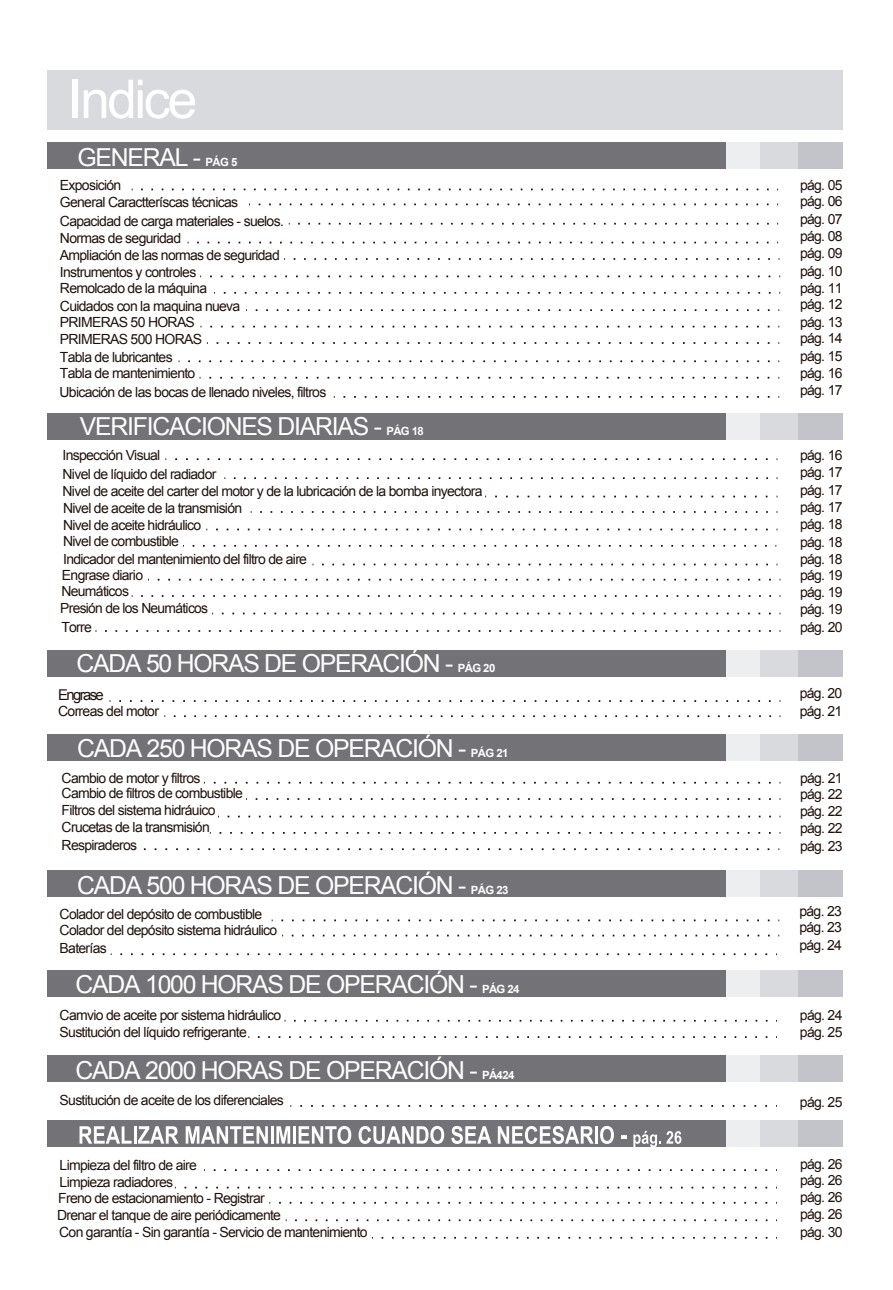
<style>
.page{position:relative;width:893px;height:1290px;background:#fff}
.page>*{position:absolute;margin:0;border:0;box-sizing:border-box;transform-origin:0 0}
.t1{font:53.55px "Arial";letter-spacing:-.05em;color:#fff}
.t2{font:24.85px "Arial";letter-spacing:-.05em;color:#fff}
.t3{font:14.88px "Arial";letter-spacing:-.11em;color:#1d120b}
.t4{font:14px/16.8px "Arial";letter-spacing:-.05em;color:#1e120d}
.s1{font-weight:700;font-size:11.38px}
</style>
<div class="page">
<div style="left:47px;top:1120px;width:796px;height:26px;background:#727277"></div>
<div style="left:726px;top:1120px;width:34px;height:26px;background:#edeef0"></div>
<div style="left:760px;top:1120px;width:39px;height:26px;background:#d8dadd"></div>
<div style="left:799px;top:1120px;width:44px;height:26px;background:#c3c4c9"></div>
<svg style="left:80px;top:1126px;width:99px;height:17px"></svg>
<svg style="left:186px;top:1126px;width:82px;height:17px"></svg>
<hr style="left:271px;top:1126px;width:3px;height:17px;background:#fff">
<svg style="left:276px;top:1126px;width:14px;height:17px"></svg>
<hr style="left:293px;top:1126px;width:3px;height:17px;background:#fff">
<svg style="left:299px;top:1126px;width:52px;height:18px"></svg>
<svg style="left:359px;top:1126px;width:85px;height:18px"></svg>
<svg style="left:451px;top:1126px;width:40px;height:18px"></svg>
<svg style="left:498px;top:1126px;width:96px;height:18px"></svg>
<hr style="left:595px;top:1126px;width:3px;height:17px;background:#fff">
<svg style="left:600px;top:1126px;width:14px;height:18px"></svg>
<svg style="left:621px;top:1135px;width:5px;height:4px"></svg>
<svg style="left:633px;top:1131px;width:48px;height:16px"></svg>
<div style="left:47px;top:1055px;width:796px;height:26px;background:#727277"></div>
<div style="left:726px;top:1055px;width:34px;height:26px;background:#edeef0"></div>
<div style="left:760px;top:1055px;width:39px;height:26px;background:#d8dadd"></div>
<div style="left:799px;top:1055px;width:44px;height:26px;background:#c3c4c9"></div>
<div style="left:47px;top:970px;width:796px;height:26px;background:#727277"></div>
<div style="left:726px;top:970px;width:34px;height:26px;background:#edeef0"></div>
<div style="left:760px;top:970px;width:39px;height:26px;background:#d8dadd"></div>
<div style="left:799px;top:970px;width:44px;height:26px;background:#c3c4c9"></div>
<div style="left:47px;top:870px;width:796px;height:26px;background:#727277"></div>
<div style="left:726px;top:870px;width:34px;height:26px;background:#edeef0"></div>
<div style="left:760px;top:870px;width:39px;height:26px;background:#d8dadd"></div>
<div style="left:799px;top:870px;width:44px;height:26px;background:#c3c4c9"></div>
<div style="left:47px;top:734px;width:796px;height:26px;background:#727277"></div>
<div style="left:726px;top:734px;width:34px;height:26px;background:#edeef0"></div>
<div style="left:760px;top:734px;width:38px;height:26px;background:#d8dadd"></div>
<div style="left:798px;top:734px;width:45px;height:26px;background:#c3c4c9"></div>
<div style="left:47px;top:650px;width:796px;height:26px;background:#727277"></div>
<div style="left:726px;top:650px;width:34px;height:26px;background:#edeef0"></div>
<div style="left:760px;top:650px;width:39px;height:26px;background:#d8dadd"></div>
<div style="left:799px;top:650px;width:44px;height:26px;background:#c3c4c9"></div>
<div style="left:47px;top:413px;width:796px;height:26px;background:#727277"></div>
<div style="left:726px;top:413px;width:34px;height:26px;background:#edeef0"></div>
<div style="left:760px;top:413px;width:39px;height:26px;background:#d8dadd"></div>
<div style="left:799px;top:413px;width:44px;height:26px;background:#c3c4c9"></div>
<div style="left:47px;top:143px;width:796px;height:26px;background:#727277"></div>
<div style="left:726px;top:143px;width:34px;height:26px;background:#edeef0"></div>
<div style="left:760px;top:143px;width:39px;height:26px;background:#d8dadd"></div>
<div style="left:799px;top:143px;width:44px;height:26px;background:#c3c4c9"></div>
<div style="left:47px;top:70px;width:796px;height:59px;background:#d8dadd"></div>
<svg style="left:141px;top:189px;width:628px;height:1px"></svg>
<svg style="left:259px;top:203px;width:519px;height:2px"></svg>
<svg style="left:298px;top:223px;width:480px;height:2px"></svg>
<svg style="left:197px;top:242px;width:572px;height:1px"></svg>
<svg style="left:294px;top:258px;width:486px;height:2px"></svg>
<svg style="left:210px;top:275px;width:561px;height:2px"></svg>
<svg style="left:224px;top:292px;width:556px;height:2px"></svg>
<svg style="left:256px;top:309px;width:523px;height:2px"></svg>
<svg style="left:210px;top:326px;width:560px;height:1px"></svg>
<svg style="left:217px;top:342px;width:562px;height:2px"></svg>
<svg style="left:188px;top:360px;width:582px;height:2px"></svg>
<svg style="left:209px;top:377px;width:561px;height:2px"></svg>
<svg style="left:343px;top:396px;width:436px;height:2px"></svg>
<svg style="left:175px;top:458px;width:593px;height:2px"></svg>
<svg style="left:234px;top:477px;width:544px;height:2px"></svg>
<svg style="left:216px;top:529px;width:562px;height:1px"></svg>
<svg style="left:193px;top:545px;width:574px;height:2px"></svg>
<svg style="left:260px;top:511px;width:518px;height:2px"></svg>
<svg style="left:322px;top:564px;width:456px;height:1px"></svg>
<svg style="left:158px;top:579px;width:613px;height:1px"></svg>
<svg style="left:141px;top:595px;width:631px;height:2px"></svg>
<svg style="left:222px;top:613px;width:558px;height:1px"></svg>
<svg style="left:105px;top:630px;width:666px;height:2px"></svg>
<svg style="left:119px;top:700px;width:652px;height:2px"></svg>
<svg style="left:174px;top:715px;width:598px;height:2px"></svg>
<svg style="left:214px;top:782px;width:557px;height:1px"></svg>
<svg style="left:256px;top:798px;width:524px;height:2px"></svg>
<svg style="left:228px;top:816px;width:543px;height:1px"></svg>
<svg style="left:220px;top:832px;width:551px;height:2px"></svg>
<svg style="left:144px;top:848px;width:626px;height:2px"></svg>
<svg style="left:281px;top:919px;width:498px;height:2px"></svg>
<svg style="left:292px;top:935px;width:487px;height:1px"></svg>
<svg style="left:120px;top:953px;width:648px;height:2px"></svg>
<svg style="left:294px;top:1020px;width:483px;height:1px"></svg>
<svg style="left:258px;top:1036px;width:519px;height:2px"></svg>
<svg style="left:300px;top:1105px;width:477px;height:2px"></svg>
<svg style="left:214px;top:1169px;width:563px;height:2px"></svg>
<svg style="left:185px;top:1187px;width:583px;height:1px"></svg>
<svg style="left:279px;top:1202px;width:498px;height:1px"></svg>
<svg style="left:295px;top:1219px;width:482px;height:2px"></svg>
<svg style="left:382px;top:1237px;width:395px;height:1px"></svg>
<svg style="left:495px;top:496px;width:283px;height:1px"></svg>
<h1 class="t1" style="left:68px;top:64px;width:131px">Indice</h1>
<h2 class="t2" style="left:78px;top:141px;width:161px">GENERAL - <span class="s1">PÁG 5</span></h2>
<p class="t4" style="left:60px;top:177px;width:180px">Exposición<br>General Caractteríscas técnicas</p>
<p class="t4" style="left:60px;top:212px;width:225px;line-height:17.5px">Capacidad de carga materiales - suelos.<br>Normas de seguridad</p>
<p class="t4" style="left:60px;top:279px;width:182px;line-height:17.8px">Remolcado de la máquina<br>Cuidados con la maquina nueva</p>
<p class="t4" style="left:60px;top:314px;width:144px">PRIMERAS 50 HORAS<br>PRIMERAS 500 HORAS</p>
<p class="t4" style="left:60px;top:349px;width:137px;line-height:16.3px">Tabla de lubricantes<br>Tabla de mantenimiento</p>
<p class="t4" style="left:60px;top:384px;width:268px">Ubicación de las bocas de llenado niveles, filtros</p>
<p class="t4" style="left:60px;top:246px;width:221px">Ampliación de las normas de seguridad<br>Instrumentos y controles</p>
<h2 class="t2" style="left:80px;top:410px;width:345px">VERIFICACIONES DIARIAS - <span class="s1">PÁG 18</span></h2>
<p class="t4" style="left:63px;top:445px;width:155px;line-height:19.2px">Inspección Visual<br>Nivel de líquido del radiador</p>
<p class="t4" style="left:61px;top:483px;width:423px">Nivel de aceite del carter del motor y de la lubricación de la bomba inyectora Nivel de aceite de la transmisión<br>Nivel de aceite hidráulico<br>Nivel de combustible<br>Indicador del mantenimiento del filtro de aire<br>Engrase diario<br>Neumáticos</p>
<p class="t4" style="left:61px;top:619px;width:32px">Torre</p>
<p class="t4" style="left:60px;top:600px;width:149px">Presión de los Neumáticos</p>
<h2 class="t2" style="left:76px;top:647px;width:420px">CADA 50 HORAS DE OPERACIÓN - <span class="s1">PÁG 20</span></h2>
<p class="t3" style="left:58px;top:685px;width:47px">Engrase</p>
<p class="t4" style="left:58px;top:703px;width:102px">Correas del motor</p>
<h2 class="t2" style="left:77px;top:732px;width:433px">CADA 250 HORAS DE OPERACIÓN - <span class="s1">PÁG 21</span></h2>
<p class="t4" style="left:62px;top:771px;width:183px;line-height:15px">Cambio de motor y filtros<br>Cambio de filtros de combustible</p>
<p class="t4" style="left:62px;top:802px;width:155px;line-height:17.3px">Filtros del sistema hidráuico<br>Crucetas de la transmisión<br>Respiraderos</p>
<h2 class="t2" style="left:77px;top:868px;width:433px">CADA 500 HORAS DE OPERACIÓN - <span class="s1">PÁG 23</span></h2>
<p class="t4" style="left:60px;top:906px;width:219px;line-height:15.9px">Colador del depósito de combustible<br>Colador del depósito sistema hidráulico</p>
<p class="t4" style="left:60px;top:940px;width:49px">Baterías</p>
<h2 class="t2" style="left:76px;top:968px;width:445px">CADA 1000 HORAS DE OPERACIÓN - <span class="s1">PÁG 24</span></h2>
<p class="t4" style="left:60px;top:1006px;width:223px">Camvio de aceite por sistema hidráulico<br>Sustitución del líquido refrigerante</p>
<h2 class="t2" style="left:76px;top:1054px;width:440px">CADA 2000 HORAS DE OPERACIÓN - <span class="s1">PÁ424</span></h2>
<p class="t4" style="left:60px;top:1092px;width:226px">Sustitución de aceite de los diferenciales</p>
<p class="t4" style="left:57px;top:1156px;width:312px">Limpieza del filtro de aire<br>Limpieza radiadores<br>Freno de estacionamiento - Registrar<br>Drenar el tanque de aire periódicamente<br>Con garantía - Sin garantía - Servicio de mantenimiento</p>
<p class="t4" style="left:800px;top:177px;width:44px">pág. 05 pág. 06</p>
<p class="t4" style="left:800px;top:211px;width:44px;text-align:justify">pág. 07 pág. 08 pág. 09 pág. 10 pág. 11</p>
<p class="t4" style="left:800px;top:296px;width:44px;text-align:justify">pág. 12 pág. 13 pág. 14</p>
<p class="t4" style="left:800px;top:348px;width:44px;text-align:justify">pág. 15 pág. 16 pág. 17</p>
<p class="t4" style="left:800px;top:447px;width:44px">pág. 16 pág. 17</p>
<p class="t4" style="left:800px;top:482px;width:44px;text-align:justify">pág. 17 pág. 17 pág. 18 pág. 18 pág. 18</p>
<p class="t4" style="left:800px;top:567px;width:44px;text-align:justify">pág. 19 pág. 19 pág. 19</p>
<p class="t4" style="left:800px;top:619px;width:44px">pág. 20</p>
<p class="t4" style="left:800px;top:684px;width:44px;line-height:18px">pág. 20 pág. 21</p>
<p class="t4" style="left:800px;top:770px;width:44px;line-height:16.1px">pág. 21 pág. 22</p>
<p class="t4" style="left:800px;top:803px;width:44px">pág. 22 pág. 22</p>
<p class="t4" style="left:800px;top:838px;width:44px">pág. 23</p>
<p class="t4" style="left:799px;top:903px;width:44px;line-height:16.1px">pág. 23 pág. 23</p>
<p class="t4" style="left:799px;top:936px;width:44px">pág. 24</p>
<p class="t4" style="left:800px;top:1006px;width:44px;line-height:17.3px">pág. 24 pág. 25</p>
<p class="t4" style="left:800px;top:1094px;width:44px">pág. 25</p>
<p class="t4" style="left:800px;top:1156px;width:44px;line-height:16.1px">pág. 26 pág. 26</p>
<p class="t4" style="left:800px;top:1189px;width:44px">pág. 26 pág. 26</p>
<p class="t4" style="left:800px;top:1224px;width:44px">pág. 30</p>
</div>
